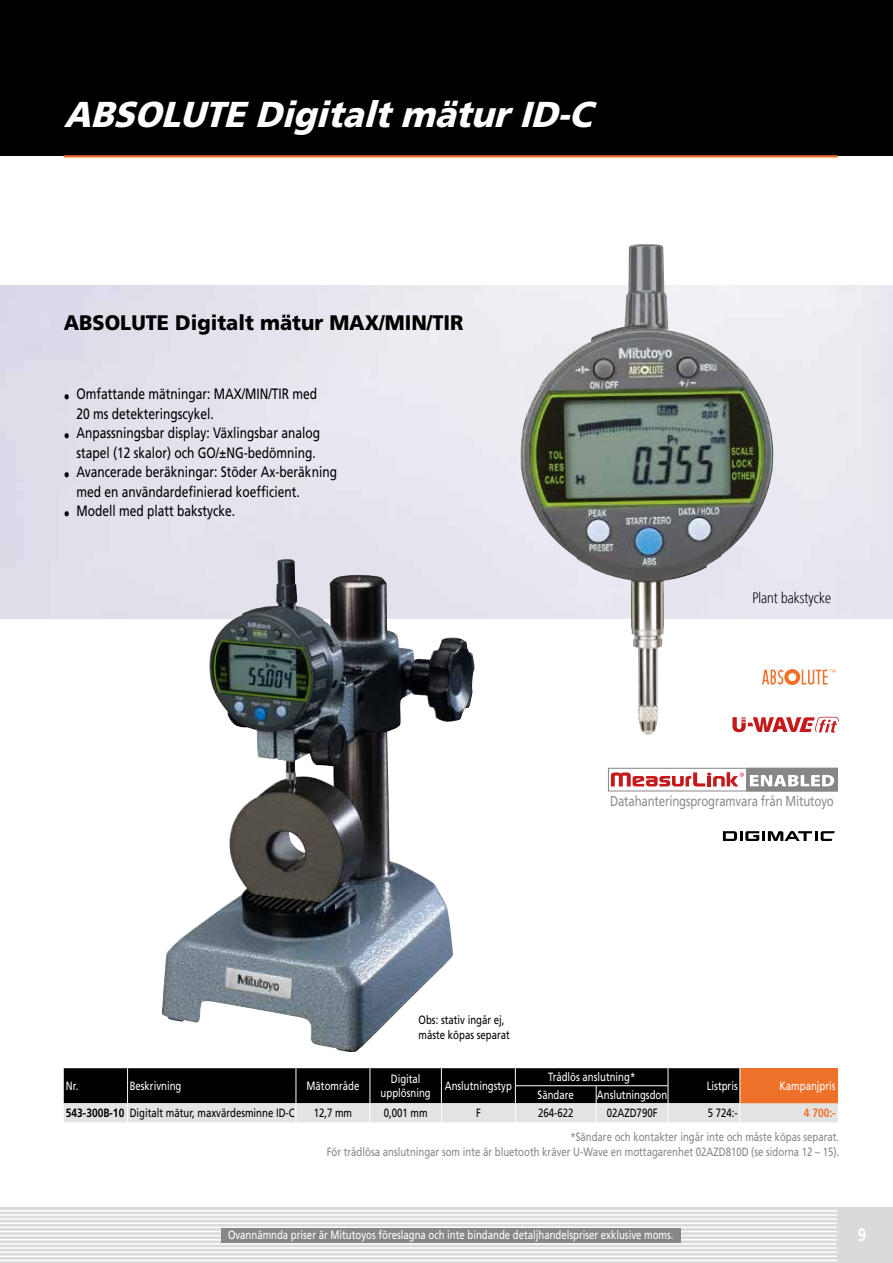
<style>
.page{position:relative;width:893px;height:1263px;background:#fff}
.page>*{position:absolute;margin:0;border:0;box-sizing:border-box;transform-origin:0 0}
.t1{font:italic 900 36px "Mitutoyo Frutiger";color:#fff}
.t2{font:900 21px "Mitutoyo Frutiger";color:#000}
.t3{font:700 18px "Mitutoyo Frutiger";color:#fff}
.t4{font:15px/19.5px "Mitutoyo Frutiger";color:#000}
.t5{font:300 15px "Mitutoyo Frutiger";color:#000}
.t6{font:14.25px "Mitutoyo Frutiger";letter-spacing:-.01em;color:#8d8e8e}
.t7{font:12px/14.4px "Mitutoyo Frutiger";color:#fff;text-align:center}
.t8{font:12px/14.4px "Mitutoyo Frutiger";color:#878787;text-align:right}
.t9{font:12px/15px "Mitutoyo Frutiger";color:#000}
.t10{font:700 12px "Mitutoyo Frutiger";color:#ee702a}
.s1{font-weight:700}
</style>
<div class="page">
<div style="left:0;top:1208px;width:838px;height:55px;background:#dadada"></div>
<hr style="left:0;top:1210px;width:838px;height:1px;background:#fff">
<hr style="left:0;top:1214px;width:838px;height:2px;background:#fff">
<hr style="left:0;top:1218px;width:838px;height:2px;background:#fff">
<hr style="left:0;top:1222px;width:838px;height:2px;background:#fff">
<hr style="left:0;top:1226px;width:838px;height:2px;background:#fff">
<hr style="left:0;top:1231px;width:838px;height:1px;background:#fff">
<hr style="left:0;top:1235px;width:838px;height:1px;background:#fff">
<hr style="left:0;top:1239px;width:838px;height:1px;background:#fff">
<hr style="left:0;top:1243px;width:838px;height:1px;background:#fff">
<hr style="left:0;top:1247px;width:838px;height:2px;background:#fff">
<hr style="left:0;top:1251px;width:838px;height:2px;background:#fff">
<hr style="left:0;top:1255px;width:838px;height:2px;background:#fff">
<hr style="left:0;top:1260px;width:838px;height:1px;background:#fff">
<div style="left:838px;top:1208px;width:55px;height:55px;background:#dadada"></div>
<div style="left:221px;top:1229px;width:459px;height:14px;background:#878787"></div>
<div style="left:0;top:0;width:893px;height:155px;background:#000"></div>
<svg style="left:64px;top:1068px;width:774px;height:54px;background:#665c56"></svg>
<hr style="left:515px;top:1085px;width:81px;height:1px;background:#fff">
<hr style="left:596px;top:1085px;width:72px;height:1px;background:#fff">
<hr style="left:64px;top:155px;width:774px;height:2px;background:#ee712a">
<img style="left:520px;top:244px;width:253px;height:491px">
<img style="left:161px;top:559px;width:314px;height:493px">
<div style="left:608px;top:768px;width:230px;height:23px;background:#fff;border:1px solid #878787"></div>
<svg style="left:611px;top:772px;width:133px;height:14px"></svg>
<div style="left:746px;top:768px;width:92px;height:23px;background:#878787"></div>
<svg style="left:750px;top:775px;width:84px;height:11px"></svg>
<svg style="left:732px;top:717px;width:107px;height:16px"></svg>
<svg style="left:762px;top:669px;width:73px;height:16px"></svg>
<svg style="left:723px;top:831px;width:112px;height:10px"></svg>
<h1 class="t1" style="left:64px;top:93px;width:541px">ABSOLUTEDigitaltmäturID-C</h1>
<h2 class="t2" style="left:64px;top:310px;width:401px">ABSOLUTE Digitalt mätur MAX/MIN/TIR</h2>
<p class="t4" style="left:77px;top:384px;width:242px;text-indent:-13px">• Omfattande mätningar: MAX/MIN/TIR med<br>20 ms detekteringscykel.</p>
<p class="t4" style="left:64px;top:423px;width:258px;text-align:center">• Anpassningsbar display: Växlingsbar analog stapel (12 skalor) och GO/±NG-bedömning.</p>
<p class="t4" style="left:77px;top:462px;width:262px;text-indent:-13px">• Avancerade beräkningar: Stöder Ax-beräkning med en användardefinierad koefficient.</p>
<p class="t4" style="left:64px;top:501px;width:173px">• Modell med platt bakstycke.</p>
<p class="t5" style="left:752px;top:589px;width:80px">Plant bakstycke</p>
<p class="t6" style="left:610px;top:793px;width:225px">Datahanteringsprogramvara från Mitutoyo</p>
<p class="t9" style="left:419px;top:1012px;width:93px">Obs: stativ ingår ej, måste köpas separat</p>
<p class="t7" style="left:66px;top:1079px;width:14px">Nr.</p>
<p class="t7" style="left:130px;top:1079px;width:53px">Beskrivning</p>
<p class="t7" style="left:307px;top:1079px;width:54px">Mätområde</p>
<p class="t7" style="left:381px;top:1072px;width:52px">Digital upplösning</p>
<p class="t7" style="left:445px;top:1079px;width:69px">Anslutningstyp</p>
<p class="t7" style="left:548px;top:1070px;width:89px">Trådlös anslutning*</p>
<p class="t7" style="left:538px;top:1087px;width:38px">Sändare</p>
<p class="t7" style="left:597px;top:1087px;width:72px">Anslutningsdon</p>
<p class="t7" style="left:707px;top:1079px;width:32px">Listpris</p>
<p class="t7" style="left:779px;top:1079px;width:58px">Kampanjpris</p>
<p class="t9" style="left:66px;top:1106px;width:230px"><span class="s1">543-300B-10</span> Digitalt mätur, maxvärdesminne ID-C</p>
<p class="t9" style="left:314px;top:1106px;width:40px">12,7 mm</p>
<p class="t9" style="left:384px;top:1106px;width:45px">0,001 mm</p>
<p class="t9" style="left:476px;top:1106px;width:6px">F</p>
<p class="t9" style="left:538px;top:1106px;width:37px">264-622</p>
<p class="t9" style="left:607px;top:1106px;width:52px">02AZD790F</p>
<p class="t9" style="left:708px;top:1106px;width:31px">5 724:-</p>
<p class="t10" style="left:804px;top:1106px;width:33px">4 700:-</p>
<p class="t8" style="left:327px;top:1130px;width:514px">*Sändare och kontakter ingår inte och måste köpas separat.<br>För trådlösa anslutningar som inte är bluetooth kräver U-Wave en mottagarenhet 02AZD810D (se sidorna 12 – 15).</p>
<p class="t7" style="left:228px;top:1227px;width:447px">Ovannämnda priser är Mitutoyos föreslagna och inte bindande detaljhandelspriser exklusive moms.</p>
<p class="t3" style="left:858px;top:1224px;width:10px">9</p>
</div>
